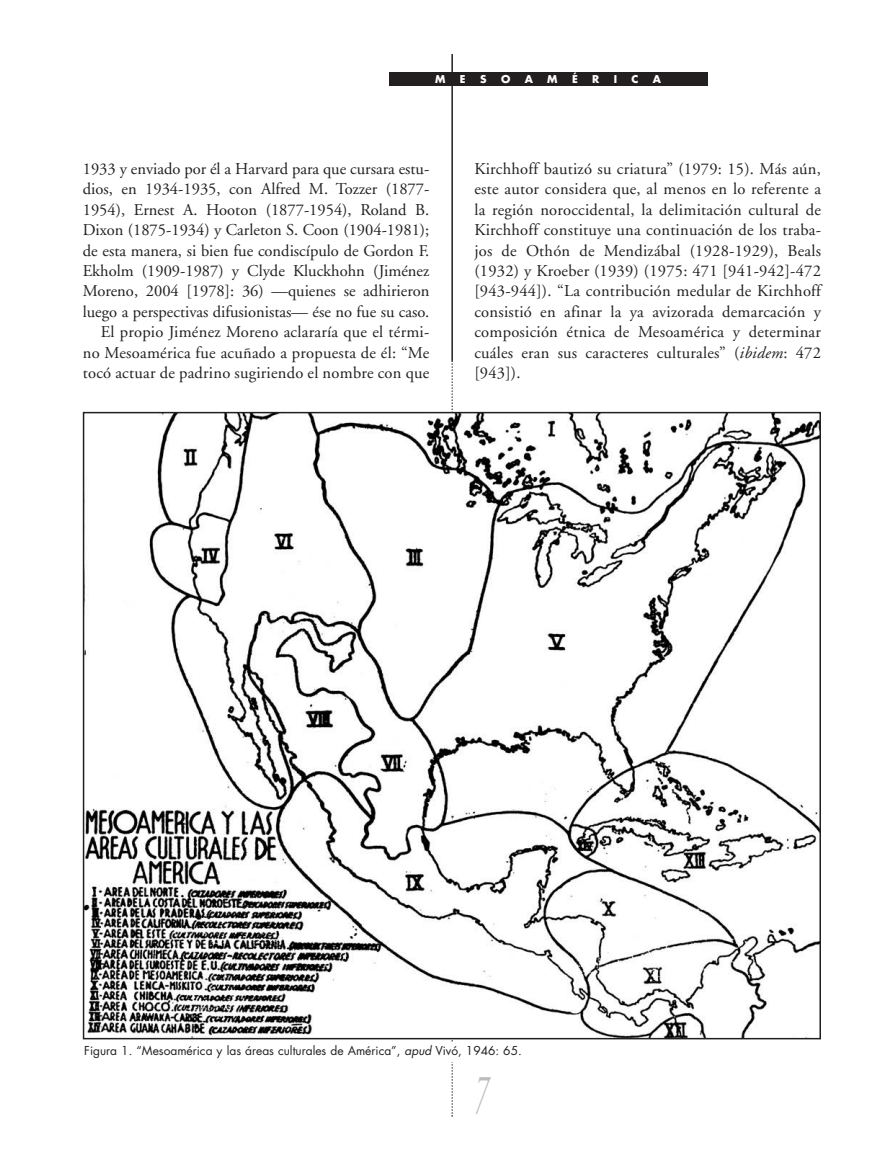
<style>
.page{position:relative;width:893px;height:1170px;background:#fff}
.page>*{position:absolute;margin:0;border:0;box-sizing:border-box;transform-origin:0 0}
.t1{font:italic 54px "Adobe Garamond";color:#bcbdc0;scale:.5 1}
.t2{font:16.5px/20.4px "Adobe Garamond";color:#231f20;text-align:right}
.t3{font:12px "Futura";color:#231f20}
.t4{font:700 10.5px "Futura";color:#fff}
.s1{font-style:italic}
</style>
<div class="page">
<hr style="left:451px;top:54px;width:2px;height:306px;background:#231f20">
<svg style="left:451px;top:360px;width:2px;height:756px"></svg>
<div style="left:389px;top:72px;width:318px;height:14px;background:#231f20"></div>
<img style="left:86px;top:415px;width:732px;height:621px">
<div style="left:83px;top:1043px;width:738px;height:18px;background:#fff"></div>
<p class="t4" style="left:435px;top:74px;width:12px">M</p>
<p class="t4" style="left:460px;top:74px;width:7px">E</p>
<p class="t4" style="left:480px;top:74px;width:8px">S</p>
<p class="t4" style="left:501px;top:74px;width:11px">O</p>
<p class="t4" style="left:525px;top:74px;width:10px">A</p>
<p class="t4" style="left:547px;top:74px;width:12px">M</p>
<p class="t4" style="left:572px;top:74px;width:7px">É</p>
<p class="t4" style="left:592px;top:74px;width:9px">R</p>
<p class="t4" style="left:614px;top:74px;width:5px">I</p>
<p class="t4" style="left:632px;top:74px;width:8px">C</p>
<p class="t4" style="left:653px;top:74px;width:10px">A</p>
<p class="t2" style="left:83px;top:160px;width:348px">1933 y enviado por él a Harvard para que cursara estu&shy;dios, en 1934-1935, con Alfred M. Tozzer (1877- 1954), Ernest A. Hooton (1877-1954), Roland B.<br>Dixon (1875-1934) y Carleton S. Coon (1904-1981); de esta manera, si bien fue condiscípulo de Gordon F.<br>Ekholm (1909-1987) y Clyde Kluckhohn (Jiménez Moreno, 2004 [1978]: 36) —quienes se adhirieron luego a perspectivas difusionistas— ése no fue su caso.<br>El propio Jiménez Moreno aclararía que el térmi&shy;no Mesoamérica fue acuñado a propuesta de él: “Me tocó actuar de padrino sugiriendo el nombre con que</p>
<p class="t2" style="left:474px;top:160px;width:348px;text-align:justify">Kirchhoff bautizó su criatura” (1979: 15). Más aún, este autor considera que, al menos en lo referente a la región noroccidental, la delimitación cultural de Kirchhoff constituye una continuación de los traba&shy;jos de Othón de Mendizábal (1928-1929), Beals (1932) y Kroeber (1939) (1975: 471 [941-942]-472 [943-944]). “La contribución medular de Kirchhoff consistió en afinar la ya avizorada demarcación y composición étnica de Mesoamérica y determinar cuáles eran sus caracteres culturales” (<span class="s1">ibidem</span>: 472 [943]).</p>
<p class="t3" style="left:84px;top:1044px;width:439px">Figura 1. “Mesoamérica y las áreas culturales de América”, <span class="s1">apud</span> Vivó, 1946: 65.</p>
<h1 class="t1" style="left:474px;top:1071px;width:28px">7</h1>
</div>
